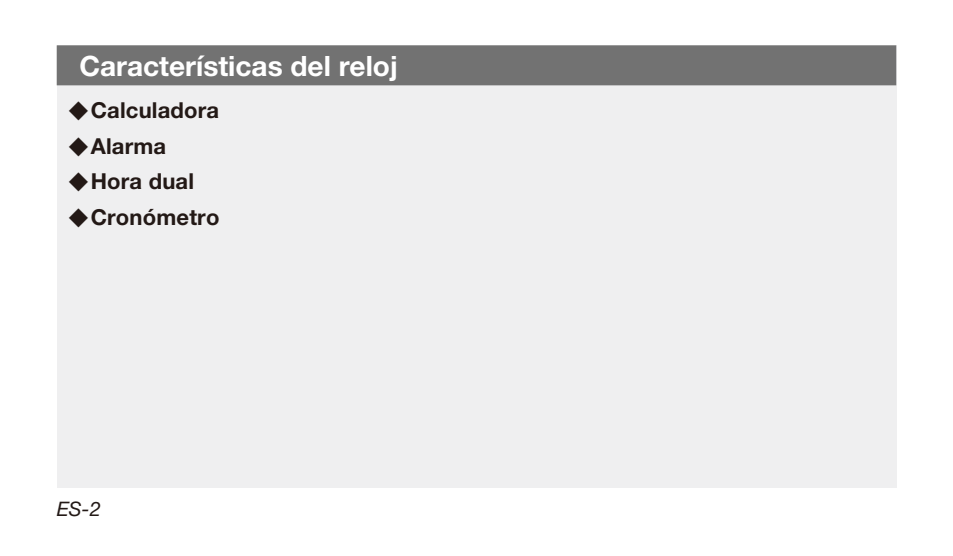
<style>
.page{position:relative;width:953px;height:556px;background:#fff}
.page>*{position:absolute;margin:0;border:0;box-sizing:border-box;transform-origin:0 0}
.t1{font:700 28px "Helvetica Neue LT Pro";color:#fff}
.t2{font:700 22px "Helvetica Neue LT Pro";letter-spacing:.01em;color:#231916}
.t3{font:italic 20px "Helvetica Neue LT Pro";color:#231916}
</style>
<div class="page">
<div style="left:57px;top:45px;width:839px;height:443px;background:#efeff0"></div>
<div style="left:57px;top:45px;width:839px;height:40px;background:#727272"></div>
<p class="t1" style="left:79px;top:48px;width:320px">Características del reloj</p>
<p class="t2" style="left:68px;top:97px;width:153px">◆Calculadora</p>
<p class="t2" style="left:68px;top:132px;width:100px">◆Alarma</p>
<p class="t2" style="left:68px;top:167px;width:127px">◆Hora dual</p>
<p class="t2" style="left:68px;top:203px;width:153px">◆Cronómetro</p>
<p class="t3" style="left:57px;top:497px;width:46px">ES-2</p>
</div>
